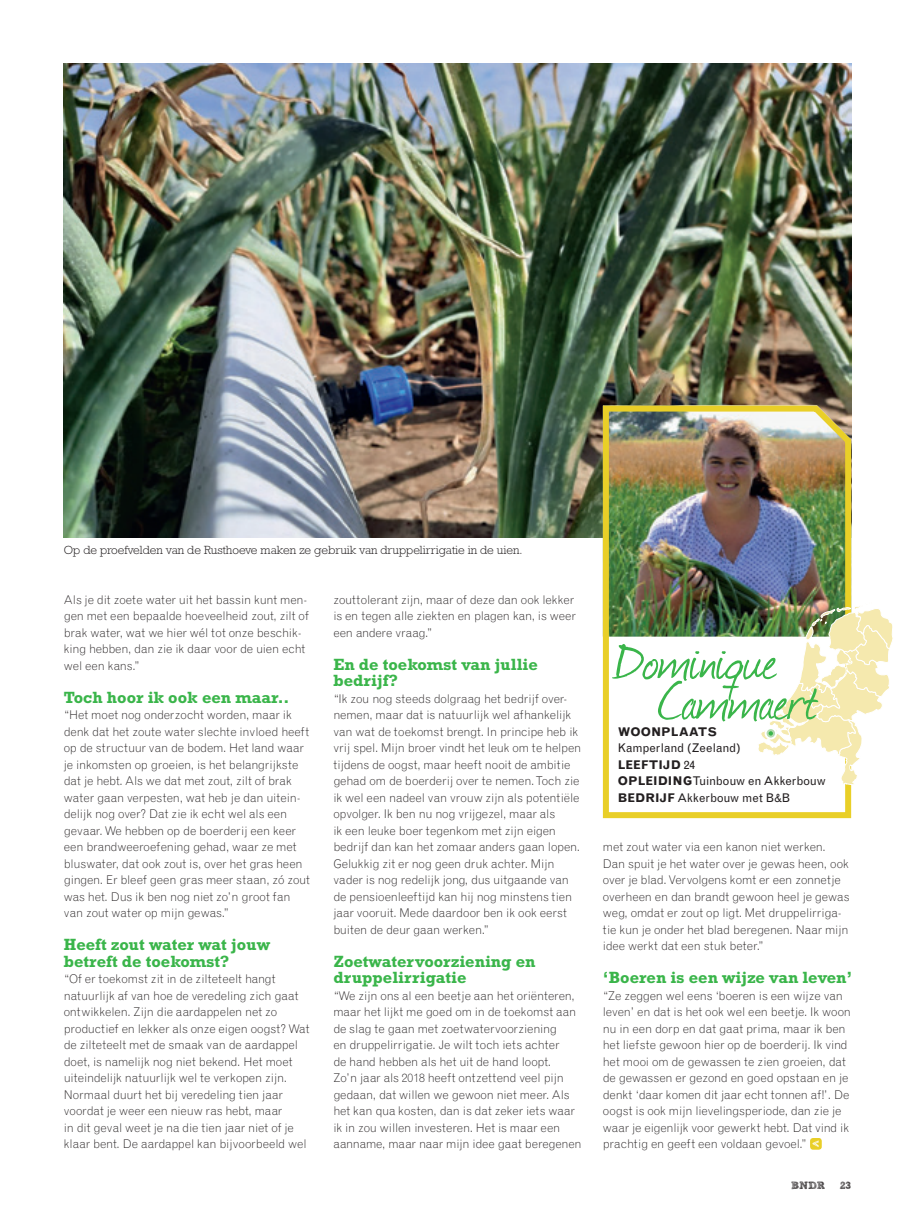
<style>
.page{position:relative;width:915px;height:1212px;background:#fff}
.page>*{position:absolute;margin:0;border:0;box-sizing:border-box;transform-origin:0 0}
.t1{font:61.5px "Journal";letter-spacing:-.005em;color:#3ab54a}
.t2{font:700 16.5px/16.5px "Rockwell Std";color:#3ab54a}
.t3{font:300 12px/16.5px "Grotesque MT Std";letter-spacing:-.01em;color:#231f20}
.t4{font:12px/16.5px "Grotesque MT Std";letter-spacing:-.005em;color:#231f20}
.t5{font:300 12px "Rockwell Std";color:#231f20}
.t6{font:700 12px "Grotesque MT Std";color:#231f20}
.t7{font:700 10.5px "Sketch Block";color:#231f20}
.s1{font-weight:700}
</style>
<div class="page">
<svg style="left:809px;top:1138px;width:12px;height:12px"></svg>
<svg style="left:812px;top:1140px;width:6px;height:7px"></svg>
<img style="left:64px;top:63px;width:786px;height:475px">
<img style="left:599px;top:403px;width:253px;height:416px">
<svg style="left:757px;top:601px;width:136px;height:186px"></svg>
<p class="t5" style="left:64px;top:543px;width:460px">Op de proefvelden van de Rusthoeve maken ze gebruik van druppelirrigatie in de uien.</p>
<p class="t3" style="left:64px;top:591px;width:246px">Als je dit zoete water uit het bassin kunt men&shy;gen met een bepaalde hoeveelheid zout, zilt of brak water, wat we hier wél tot onze beschik&shy;king hebben, dan zie ik daar voor de uien echt wel een kans.”</p>
<h2 class="t2" style="left:64px;top:688px;width:227px">Toch hoor ik ook een maar..</h2>
<p class="t3" style="left:64px;top:707px;width:248px">“Het moet nog onderzocht worden, maar ik denk dat het zoute water slechte invloed heeft op de structuur van de bodem. Het land waar je inkomsten op groeien, is het belangrijkste dat je hebt. Als we dat met zout, zilt of brak water gaan verpesten, wat heb je dan uitein&shy;delijk nog over? Dat zie ik echt wel als een gevaar. We hebben op de boerderij een keer een brandweeroefening gehad, waar ze met bluswater, dat ook zout is, over het gras heen gingen. Er bleef geen gras meer staan, zó zout was het. Dus ik ben nog niet zo’n groot fan van zout water op mijn gewas.”</p>
<h2 class="t2" style="left:64px;top:936px;width:208px">Heeft zout water wat jouw betreft de toekomst?</h2>
<p class="t3" style="left:64px;top:971px;width:247px">“Of er toekomst zit in de zilteteelt hangt natuurlijk af van hoe de veredeling zich gaat ontwikkelen. Zijn die aardappelen net zo productief en lekker als onze eigen oogst? Wat de zilteteelt met de smaak van de aardappel doet, is namelijk nog niet bekend. Het moet uiteindelijk natuurlijk wel te verkopen zijn.<br>Normaal duurt het bij veredeling tien jaar voordat je weer een nieuw ras hebt, maar<br>in dit geval weet je na die tien jaar niet of je klaar bent. De aardappel kan bijvoorbeeld wel</p>
<p class="t3" style="left:333px;top:591px;width:244px">zouttolerant zijn, maar of deze dan ook lekker is en tegen alle ziekten en plagen kan, is weer een andere vraag.”</p>
<h2 class="t2" style="left:333px;top:655px;width:206px">En de toekomst van jullie bedrijf?</h2>
<p class="t3" style="left:333px;top:690px;width:249px">“Ik zou nog steeds dolgraag het bedrijf over&shy;nemen, maar dat is natuurlijk wel afhankelijk van wat de toekomst brengt. In principe heb ik vrij spel. Mijn broer vindt het leuk om te helpen tijdens de oogst, maar heeft nooit de ambitie gehad om de boerderij over te nemen. Toch zie ik wel een nadeel van vrouw zijn als potentiële opvolger. Ik ben nu nog vrijgezel, maar als<br>ik een leuke boer tegenkom met zijn eigen bedrijf dan kan het zomaar anders gaan lopen.<br>Gelukkig zit er nog geen druk achter. Mijn vader is nog redelijk jong, dus uitgaande van de pensioenleeftijd kan hij nog minstens tien jaar vooruit. Mede daardoor ben ik ook eerst buiten de deur gaan werken.”</p>
<h2 class="t2" style="left:333px;top:952px;width:203px">Zoetwatervoorziening en druppelirrigatie</h2>
<p class="t3" style="left:333px;top:987px;width:250px">“We zijn ons al een beetje aan het oriënteren, maar het lijkt me goed om in de toekomst aan de slag te gaan met zoetwatervoorziening<br>en druppelirrigatie. Je wilt toch iets achter<br>de hand hebben als het uit de hand loopt.<br>Zo’n jaar als 2018 heeft ontzettend veel pijn gedaan, dat willen we gewoon niet meer. Als het kan qua kosten, dan is dat zeker iets waar ik in zou willen investeren. Het is maar een aanname, maar naar mijn idee gaat beregenen</p>
<h1 class="t1" style="left:614px;top:626px;width:164px">Dominique</h1>
<h1 class="t1" style="left:657px;top:667px;width:162px">Cammaert</h1>
<p class="t6" style="left:617px;top:724px;width:101px">WOONPLAATS</p>
<p class="t4" style="left:617px;top:740px;width:209px">Kamperland (Zeeland)<br><span class="s1">LEEFTIJD</span> 24<br><span class="s1">OPLEIDING</span>Tuinbouw en Akkerbouw<br><span class="s1">BEDRIJF</span> Akkerbouw met B&amp;B</p>
<p class="t3" style="left:602px;top:839px;width:248px">met zout water via een kanon niet werken.<br>Dan spuit je het water over je gewas heen, ook over je blad. Vervolgens komt er een zonnetje overheen en dan brandt gewoon heel je gewas weg, omdat er zout op ligt. Met druppelirriga&shy;tie kun je onder het blad beregenen. Naar mijn idee werkt dat een stuk beter.”</p>
<h2 class="t2" style="left:602px;top:969px;width:251px">‘Boeren is een wijze van leven’</h2>
<p class="t3" style="left:602px;top:987px;width:249px">“Ze zeggen wel eens ‘boeren is een wijze van leven’ en dat is het ook wel een beetje. Ik woon nu in een dorp en dat gaat prima, maar ik ben het liefste gewoon hier op de boerderij. Ik vind het mooi om de gewassen te zien groeien, dat de gewassen er gezond en goed opstaan en je denkt ‘daar komen dit jaar echt tonnen af!’. De oogst is ook mijn lievelingsperiode, dan zie je waar je eigenlijk voor gewerkt hebt. Dat vind ik prachtig en geeft een voldaan gevoel.”</p>
<p class="t7" style="left:790px;top:1179px;width:36px">BNDR</p>
<p class="t7" style="left:839px;top:1179px;width:13px">23</p>
</div>
